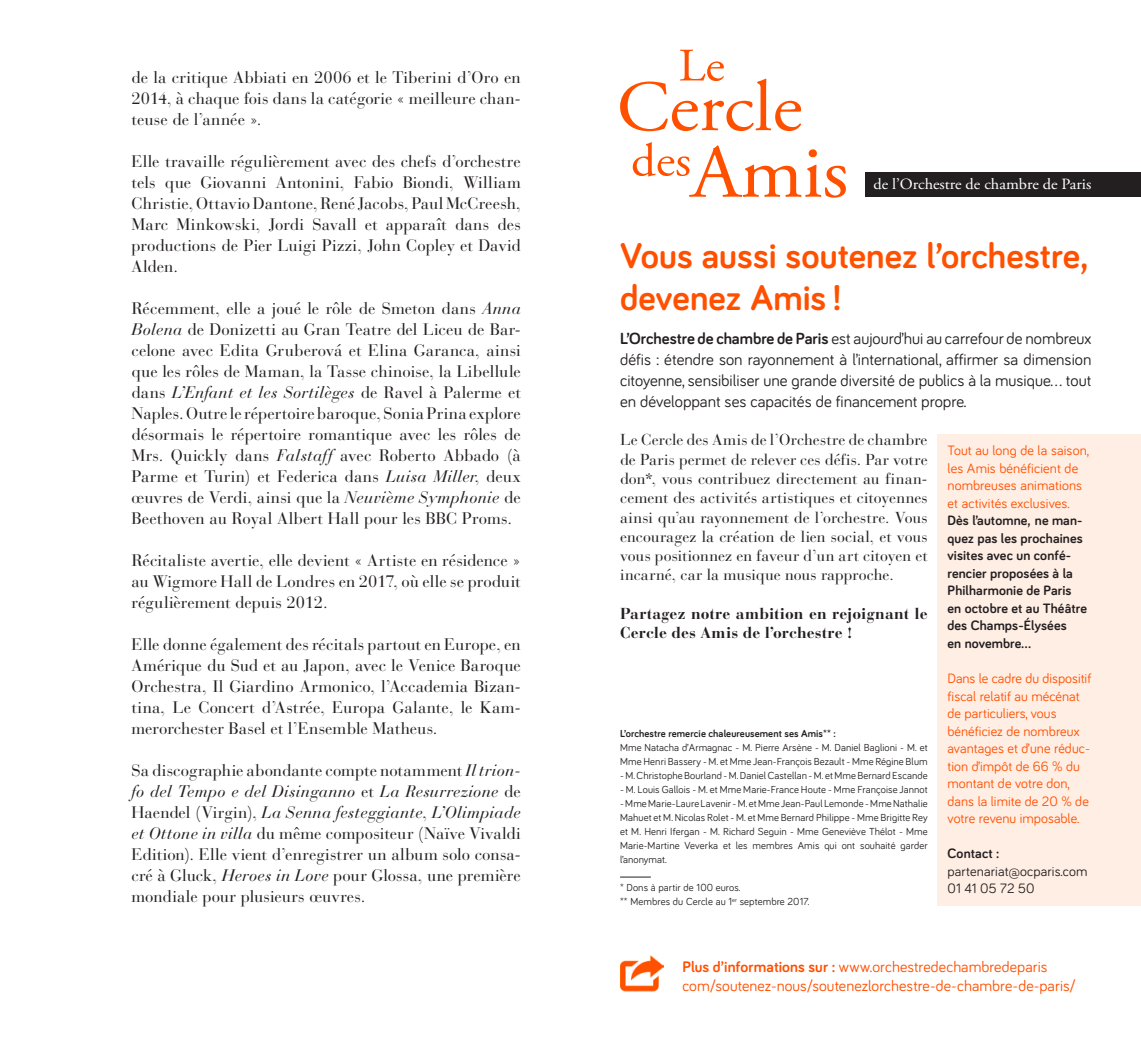
<style>
.page{position:relative;width:1141px;height:1042px;background:#fff}
.page>*{position:absolute;margin:0;border:0;box-sizing:border-box;transform-origin:0 0}
.t1{font:700 36.75px/42px "Bariol";letter-spacing:.005em;color:#ff5000}
.t2{font:16.62px/21px "Bauer Bodoni Std";letter-spacing:.005em;color:#231f20;text-align:justify}
.t3{font:16.62px/21px "Bariol";color:#231f20;text-align:justify}
.t4{font:15.75px/19.2px "Bauer Bodoni Std";letter-spacing:.005em;color:#231f20;text-align:justify}
.t5{font:15.75px/18.9px "Bariol";letter-spacing:.005em;color:#ff5000}
.t6{font:700 15.75px/19.2px "Bauer Bodoni Std";letter-spacing:.01em;color:#231f20}
.t7{font:15.58px "Adobe Garamond Pro";color:#fff;scale:1.05 1}
.t8{font:14px/17.5px "Bariol";letter-spacing:.005em;color:#ff5000}
.t9{font:700 14px/17.5px "Bariol";letter-spacing:.01em;color:#231f20}
.t10{font:14px/17.5px "Bariol";letter-spacing:.01em;color:#231f20}
.t11{font:10.5px/14px "Bariol";letter-spacing:.01em;color:#231f20}
.t12{font:700 10.5px "Bariol";letter-spacing:.01em;color:#231f20}
.s1{font-style:italic}
.s2{font-weight:700}
</style>
<div class="page">
<div style="left:938px;top:434px;width:203px;height:471px;background:#ffeee4"></div>
<div style="left:866px;top:172px;width:275px;height:24px;background:#231f20"></div>
<svg style="left:620px;top:50px;width:181px;height:81px"></svg>
<svg style="left:633px;top:142px;width:213px;height:56px"></svg>
<hr style="left:620px;top:877px;width:31px;height:1px;background:#231f20">
<img style="left:620px;top:955px;width:44px;height:37px">
<p class="t2" style="left:131px;top:67px;width:391px">de la critique Abbiati en 2006 et le Tiberini d’Oro en 2014, à chaque fois dans la catégorie « meilleure chan&shy;teuse de l’année ».</p>
<p class="t2" style="left:131px;top:151px;width:391px">Elle travaille régulièrement avec des chefs d’orchestre tels que Giovanni Antonini, Fabio Biondi, William Christie, Ottavio Dantone, René Jacobs, Paul McCreesh, Marc Minkowski, Jordi Savall et apparaît dans des productions de Pier Luigi Pizzi, John Copley et David Alden.</p>
<p class="t2" style="left:131px;top:298px;width:391px">Récemment, elle a joué le rôle de Smeton dans <span class="s1">Anna Bolena</span> de Donizetti au Gran Teatre del Liceu de Bar&shy;celone avec Edita Gruberová et Elina Garanca, ainsi que les rôles de Maman, la Tasse chinoise, la Libellule dans <span class="s1">L’Enfant et les Sortilèges</span> de Ravel à Palerme et Naples. Outre le répertoire baroque, Sonia Prina explore désormais le répertoire romantique avec les rôles de Mrs. Quickly dans <span class="s1">Falstaff</span> avec Roberto Abbado (à Parme et Turin) et Federica dans <span class="s1">Luisa Miller</span>, deux œuvres de Verdi, ainsi que la <span class="s1">Neuvième Symphonie</span> de Beethoven au Royal Albert Hall pour les BBC Proms.</p>
<p class="t2" style="left:131px;top:550px;width:391px">Récitaliste avertie, elle devient « Artiste en résidence » au Wigmore Hall de Londres en 2017, où elle se produit régulièrement depuis 2012.</p>
<p class="t2" style="left:131px;top:634px;width:391px">Elle donne également des récitals partout en Europe, en Amérique du Sud et au Japon, avec le Venice Baroque Orchestra, Il Giardino Armonico, l’Accademia Bizan&shy;tina, Le Concert d’Astrée, Europa Galante, le Kam&shy;merorchester Basel et l’Ensemble Matheus.</p>
<p class="t2" style="left:131px;top:760px;width:391px">Sa discographie abondante compte notamment <span class="s1">Il trion&shy;fo del Tempo e del Disinganno</span> et <span class="s1">La Resurrezione</span> de Haendel (Virgin), <span class="s1">La Senna festeggiante</span>, <span class="s1">L’Olimpiade et Ottone in villa</span> du même compositeur (Naïve Vivaldi Edition). Elle vient d’enregistrer un album solo consa&shy;cré à Gluck, <span class="s1">Heroes in Love</span> pour Glossa, une première mondiale pour plusieurs œuvres.</p>
<p class="t7" style="left:873px;top:175px;width:209px">de l’Orchestre de chambre de Paris</p>
<h1 class="t1" style="left:620px;top:233px;width:470px">Vous aussi soutenez l’orchestre, devenez Amis !</h1>
<p class="t3" style="left:620px;top:327px;width:473px"><span class="s2">L’Orchestre de chambre de Paris</span> est aujourd’hui au carrefour de nombreux défis : étendre son rayonnement à l’international, affirmer sa dimension citoyenne, sensibiliser une grande diversité de publics à la musique… tout en développant ses capacités de financement propre.</p>
<p class="t4" style="left:620px;top:431px;width:309px">Le Cercle des Amis de l’Orchestre de chambre de Paris permet de relever ces défis. Par votre don*, vous contribuez directement au finan&shy;cement des activités artistiques et citoyennes ainsi qu’au rayonnement de l’orchestre. Vous encouragez la création de lien social, et vous vous positionnez en faveur d’un art citoyen et incarné, car la musique nous rapproche.</p>
<p class="t6" style="left:620px;top:604px;width:309px">Partagez notre ambition en rejoignant le<br>Cercle des Amis de l’orchestre !</p>
<p class="t12" style="left:620px;top:726px;width:217px">L’orchestre remercie chaleureusement ses Amis** :</p>
<p class="t11" style="left:620px;top:740px;width:309px">Mme Natacha d’Armagnac - M. Pierre Arsène - M. Daniel Baglioni - M. et<br>Mme Henri Bassery - M. et Mme Jean-François Bezault - Mme Régine Blum</p>
<p class="t11" style="left:620px;top:768px;width:309px">- M. Christophe Bourland - M. Daniel Castellan - M. et Mme Bernard Escande</p>
<p class="t11" style="left:620px;top:782px;width:309px">- M. Louis Gallois - M. et Mme Marie-France Houte - Mme Françoise Jannot</p>
<p class="t11" style="left:620px;top:796px;width:309px;text-align:justify">- Mme Marie-Laure Lavenir - M. et Mme Jean-Paul Lemonde - Mme Nathalie Mahuet et M. Nicolas Rolet - M. et Mme Bernard Philippe - Mme Brigitte Rey et M. Henri Ifergan - M. Richard Seguin - Mme Geneviève Thélot - Mme Marie-Martine Veverka et les membres Amis qui ont souhaité garder l’anonymat.</p>
<p class="t11" style="left:620px;top:880px;width:191px">* Dons à partir de 100 euros.<br>** Membres du Cercle au 1<sup>er</sup> septembre 2017.</p>
<p class="t8" style="left:947px;top:441px;width:143px">Tout au long de la saison, les Amis bénéficient de nombreuses animations et activités exclusives.</p>
<p class="t9" style="left:947px;top:511px;width:141px">Dès l’automne, ne man&shy;quez pas les prochaines visites avec un confé&shy;rencier proposées à la<br>Philharmonie de Paris en octobre et au Théâtre des Champs-Élysées<br>en novembre…</p>
<p class="t8" style="left:947px;top:669px;width:145px">Dans le cadre du dispositif fiscal relatif au mécénat de particuliers, vous bénéficiez de nombreux avantages et d’une réduc&shy;tion d’impôt de 66 % du montant de votre don, dans la limite de 20 % de votre revenu imposable.</p>
<p class="t9" style="left:947px;top:844px;width:53px">Contact :</p>
<p class="t10" style="left:947px;top:861px;width:141px">partenariat@ocparis.com<br>01 41 05 72 50</p>
<p class="t5" style="left:682px;top:956px;width:395px"><span class="s2">Plus d’informations sur :</span> www.orchestredechambredeparis com/soutenez-nous/soutenezlorchestre-de-chambre-de-paris/</p>
</div>
